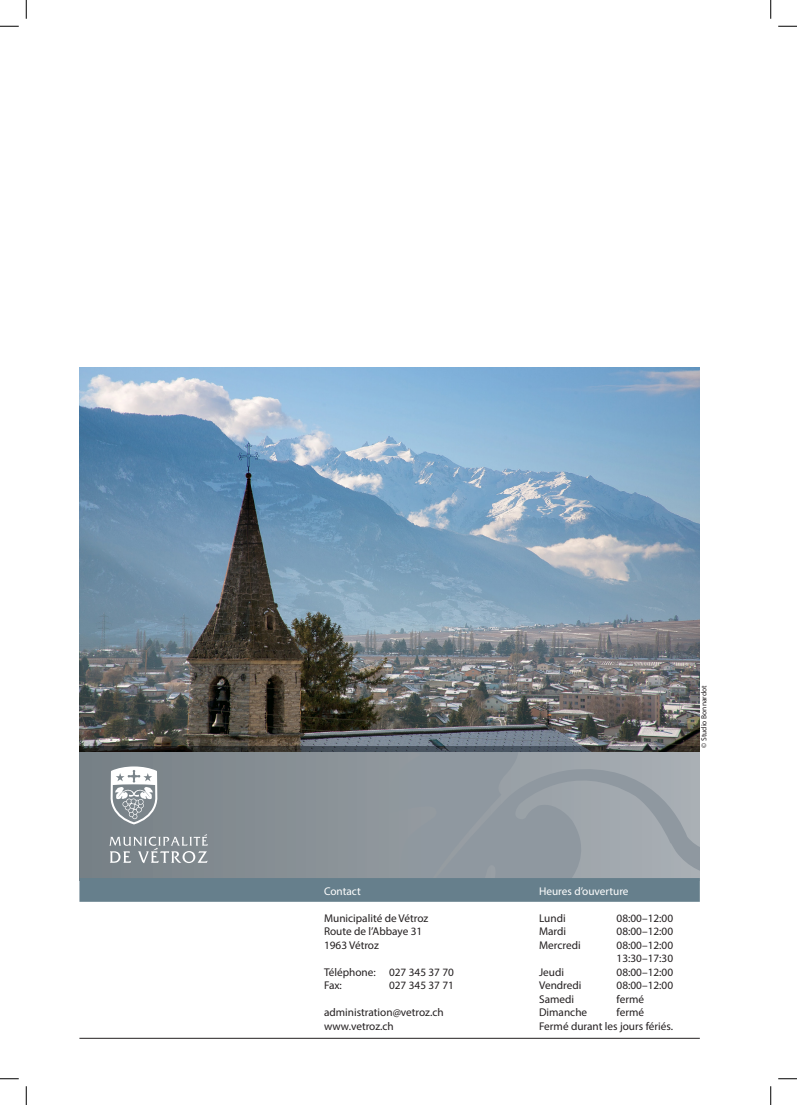
<style>
.page{position:relative;width:797px;height:1105px;background:#fff}
.page>*{position:absolute;margin:0;border:0;box-sizing:border-box;transform-origin:0 0}
.texte_standard_FR{font:11.25px "Myriad Pro";color:#231f20}
.texte_standard_FR-2{font:11.25px "Myriad Pro";color:#fff}
.texte_standard_FR-3{font:7.5px "Myriad Pro";color:#231f20}
</style>
<div class="page">
<hr style="left:79px;top:1038px;width:620px;height:1px;background:#231f20">
<img style="left:79px;top:367px;width:620px;height:379px">
<svg style="left:79px;top:746px;width:303px;height:132px;background:#7f878c"></svg>
<svg style="left:382px;top:746px;width:317px;height:132px;background:#939ba1"></svg>
<div style="left:79px;top:878px;width:620px;height:24px;background:#667f8c"></div>
<svg style="left:109px;top:834px;width:99px;height:29px;background:#979ea3"></svg>
<svg style="left:110px;top:766px;width:47px;height:58px"></svg>
<svg style="left:0;top:25px;width:19px;height:2px"></svg>
<svg style="left:778px;top:25px;width:19px;height:2px"></svg>
<svg style="left:0;top:1078px;width:19px;height:1px"></svg>
<svg style="left:778px;top:1078px;width:19px;height:1px"></svg>
<svg style="left:25px;top:0;width:2px;height:19px"></svg>
<svg style="left:25px;top:1086px;width:2px;height:19px"></svg>
<svg style="left:770px;top:0;width:1px;height:19px"></svg>
<svg style="left:770px;top:1086px;width:1px;height:19px"></svg>
<p class="texte_standard_FR-2" style="left:324px;top:884px;width:38px">Contact</p>
<p class="texte_standard_FR" style="left:324px;top:911px;width:106px">Municipalité de Vétroz</p>
<p class="texte_standard_FR" style="left:324px;top:925px;width:100px">Route de l’Abbaye 31</p>
<p class="texte_standard_FR" style="left:324px;top:938px;width:56px">1963 Vétroz</p>
<p class="texte_standard_FR" style="left:324px;top:965px;width:131px">Téléphone: 027 345 37 70</p>
<p class="texte_standard_FR" style="left:324px;top:979px;width:19px">Fax:</p>
<p class="texte_standard_FR" style="left:389px;top:979px;width:66px">027 345 37 71</p>
<p class="texte_standard_FR" style="left:324px;top:1006px;width:121px">administration@vetroz.ch</p>
<p class="texte_standard_FR" style="left:324px;top:1019px;width:71px">www.vetroz.ch</p>
<p class="texte_standard_FR-3" style="left:699px;top:747px;width:64px;rotate:-90deg">© Studio Bonnardot</p>
<p class="texte_standard_FR-2" style="left:539px;top:884px;width:91px">Heures d’ouverture</p>
<p class="texte_standard_FR" style="left:539px;top:911px;width:28px">Lundi</p>
<p class="texte_standard_FR" style="left:616px;top:911px;width:58px">08:00–12:00</p>
<p class="texte_standard_FR" style="left:539px;top:925px;width:29px">Mardi</p>
<p class="texte_standard_FR" style="left:616px;top:925px;width:58px">08:00–12:00</p>
<p class="texte_standard_FR" style="left:539px;top:938px;width:43px">Mercredi</p>
<p class="texte_standard_FR" style="left:616px;top:938px;width:58px">08:00–12:00</p>
<p class="texte_standard_FR" style="left:616px;top:952px;width:58px">13:30–17:30</p>
<p class="texte_standard_FR" style="left:539px;top:965px;width:26px">Jeudi</p>
<p class="texte_standard_FR" style="left:616px;top:965px;width:58px">08:00–12:00</p>
<p class="texte_standard_FR" style="left:539px;top:979px;width:44px">Vendredi</p>
<p class="texte_standard_FR" style="left:616px;top:979px;width:58px">08:00–12:00</p>
<p class="texte_standard_FR" style="left:539px;top:992px;width:36px">Samedi</p>
<p class="texte_standard_FR" style="left:616px;top:992px;width:29px">fermé</p>
<p class="texte_standard_FR" style="left:539px;top:1006px;width:50px">Dimanche</p>
<p class="texte_standard_FR" style="left:616px;top:1006px;width:29px">fermé</p>
<p class="texte_standard_FR" style="left:539px;top:1019px;width:135px">Fermé durant les jours fériés.</p>
</div>
